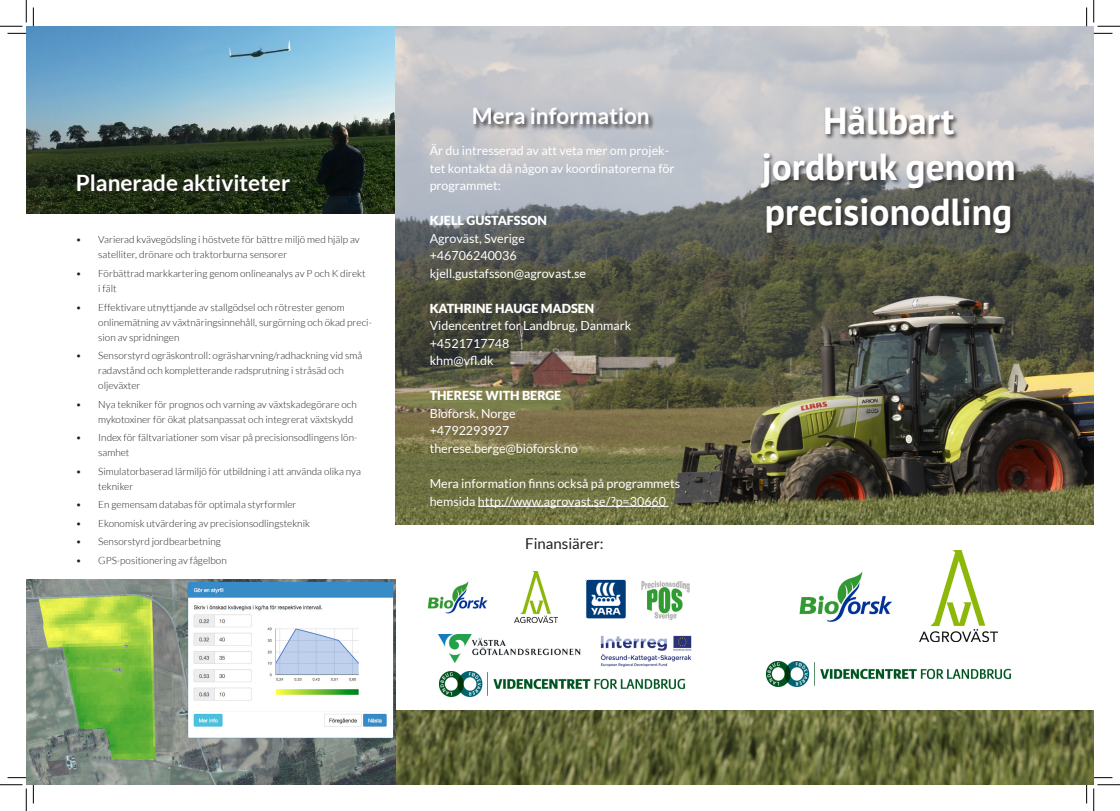
<style>
.page{position:relative;width:1120px;height:811px;background:#fff}
.page>*{position:absolute;margin:0;border:0;box-sizing:border-box;transform-origin:0 0}
.t1{font:700 37.5px/45px "PT Sans";color:#fff}
.t2{font:700 22.5px "Lato";color:#fff}
.t3{font:15px "Lato";color:#231f20}
.t4{font:12.5px/17.5px "Lato";color:#fff}
.t5{font:900 12.5px "Lato";color:#fff}
.t6{font:300 10px/15px "Lato";color:#231f20}
</style>
<div class="page">
<img style="left:26px;top:26px;width:369px;height:187px">
<img style="left:395px;top:26px;width:698px;height:759px">
<div style="left:759px;top:105px;width:260px;height:133px;background:#231f20;opacity:.74"></div>
<div style="left:386px;top:525px;width:707px;height:184px;background:#fff"></div>
<img style="left:799px;top:572px;width:93px;height:50px">
<img style="left:919px;top:551px;width:77px;height:90px">
<img style="left:766px;top:661px;width:245px;height:26px">
<div style="left:76px;top:173px;width:220px;height:24px;background:#231f20;opacity:.75"></div>
<hr style="left:477px;top:506px;width:191px;height:1px;background:#fff">
<div style="left:472px;top:107px;width:182px;height:24px;background:#231f20;opacity:.75"></div>
<img style="left:427px;top:581px;width:61px;height:33px">
<img style="left:514px;top:572px;width:43px;height:51px">
<img style="left:439px;top:671px;width:246px;height:26px">
<img style="left:600px;top:635px;width:92px;height:32px">
<img style="left:438px;top:634px;width:143px;height:29px">
<img style="left:585px;top:579px;width:40px;height:40px">
<img style="left:641px;top:581px;width:49px;height:39px">
<img style="left:26px;top:579px;width:369px;height:206px">
<svg style="left:8px;top:33px;width:18px;height:1px"></svg>
<svg style="left:1093px;top:33px;width:19px;height:1px"></svg>
<svg style="left:8px;top:777px;width:18px;height:1px"></svg>
<svg style="left:1093px;top:777px;width:19px;height:1px"></svg>
<svg style="left:33px;top:8px;width:1px;height:18px"></svg>
<svg style="left:33px;top:785px;width:1px;height:18px"></svg>
<svg style="left:0;top:0;width:27px;height:27px"></svg>
<svg style="left:0;top:784px;width:27px;height:27px"></svg>
<svg style="left:1092px;top:0;width:27px;height:27px"></svg>
<svg style="left:1092px;top:784px;width:27px;height:27px"></svg>
<p class="t2" style="left:76px;top:169px;width:216px">Planerade aktiviteter</p>
<p class="t6" style="left:98px;top:232px;width:263px;text-indent:-23px">• Varierad kvävegödsling i höstvete för bättre miljö med hjälp av satelliter, drönare och traktorburna sensorer</p>
<p class="t6" style="left:98px;top:266px;width:269px;text-indent:-23px">• Förbättrad markkartering genom onlineanalys av P och K direkt i fält</p>
<p class="t6" style="left:98px;top:299px;width:275px;text-indent:-23px">• Effektivare utnyttjande av stallgödsel och rötrester genom onlinemätning av växtnäringsinnehåll, surgörning och ökad preci&shy;sion av spridningen</p>
<p class="t6" style="left:98px;top:348px;width:265px;text-indent:-23px">• Sensorstyrd ogräskontroll: ogräsharvning/radhackning vid små radavstånd och kompletterande radsprutning i stråsäd och oljeväxter</p>
<p class="t6" style="left:98px;top:396px;width:260px;text-indent:-23px">• Nya tekniker för prognos och varning av växtskadegörare och mykotoxiner för ökat platsanpassat och integrerat växtskydd</p>
<p class="t6" style="left:98px;top:430px;width:261px;text-indent:-23px">• Index för fältvariationer som visar på precisionsodlingens lön&shy;samhet</p>
<p class="t6" style="left:98px;top:464px;width:264px;text-indent:-23px">• Simulatorbaserad lärmiljö för utbildning i att använda olika nya tekniker</p>
<p class="t6" style="left:76px;top:497px;width:222px">• En gemensam databas för optimala styrformler</p>
<p class="t6" style="left:76px;top:516px;width:236px">• Ekonomisk utvärdering av precisionsodlingsteknik</p>
<p class="t6" style="left:76px;top:534px;width:146px">• Sensorstyrd jordbearbetning</p>
<p class="t6" style="left:76px;top:553px;width:152px">• GPS-positionering av fågelbon</p>
<p class="t2" style="left:472px;top:103px;width:179px">Mera information</p>
<p class="t4" style="left:429px;top:142px;width:246px">Är du intresserad av att veta mer om projek&shy;tet kontakta då någon av koordinatorerna för programmet:</p>
<p class="t5" style="left:429px;top:213px;width:119px">KJELL GUSTAFSSON</p>
<p class="t4" style="left:429px;top:230px;width:97px">Agroväst, Sverige</p>
<p class="t4" style="left:429px;top:247px;width:89px">+46706240036</p>
<p class="t4" style="left:429px;top:265px;width:158px">kjell.gustafsson@agrovast.se</p>
<p class="t5" style="left:429px;top:301px;width:166px">KATHRINE HAUGE MADSEN</p>
<p class="t4" style="left:429px;top:317px;width:203px">Videncentret for Landbrug, Danmark</p>
<p class="t4" style="left:429px;top:335px;width:81px">+4521717748</p>
<p class="t4" style="left:429px;top:352px;width:66px">khm@vfl.dk</p>
<p class="t5" style="left:429px;top:388px;width:133px">THERESE WITH BERGE</p>
<p class="t4" style="left:429px;top:405px;width:87px">Bioforsk, Norge</p>
<p class="t4" style="left:429px;top:422px;width:81px">+4792293927</p>
<p class="t4" style="left:429px;top:440px;width:150px">therese.berge@bioforsk.no</p>
<p class="t4" style="left:429px;top:475px;width:252px">Mera information finns också på programmets hemsida http://www.agrovast.se/?p=30660</p>
<p class="t3" style="left:525px;top:535px;width:80px">Finansiärer:</p>
<p class="t1" style="left:822px;top:98px;width:133px">Hållbart</p>
<p class="t1" style="left:761px;top:143px;width:255px">jordbruk genom precisionodling</p>
</div>
